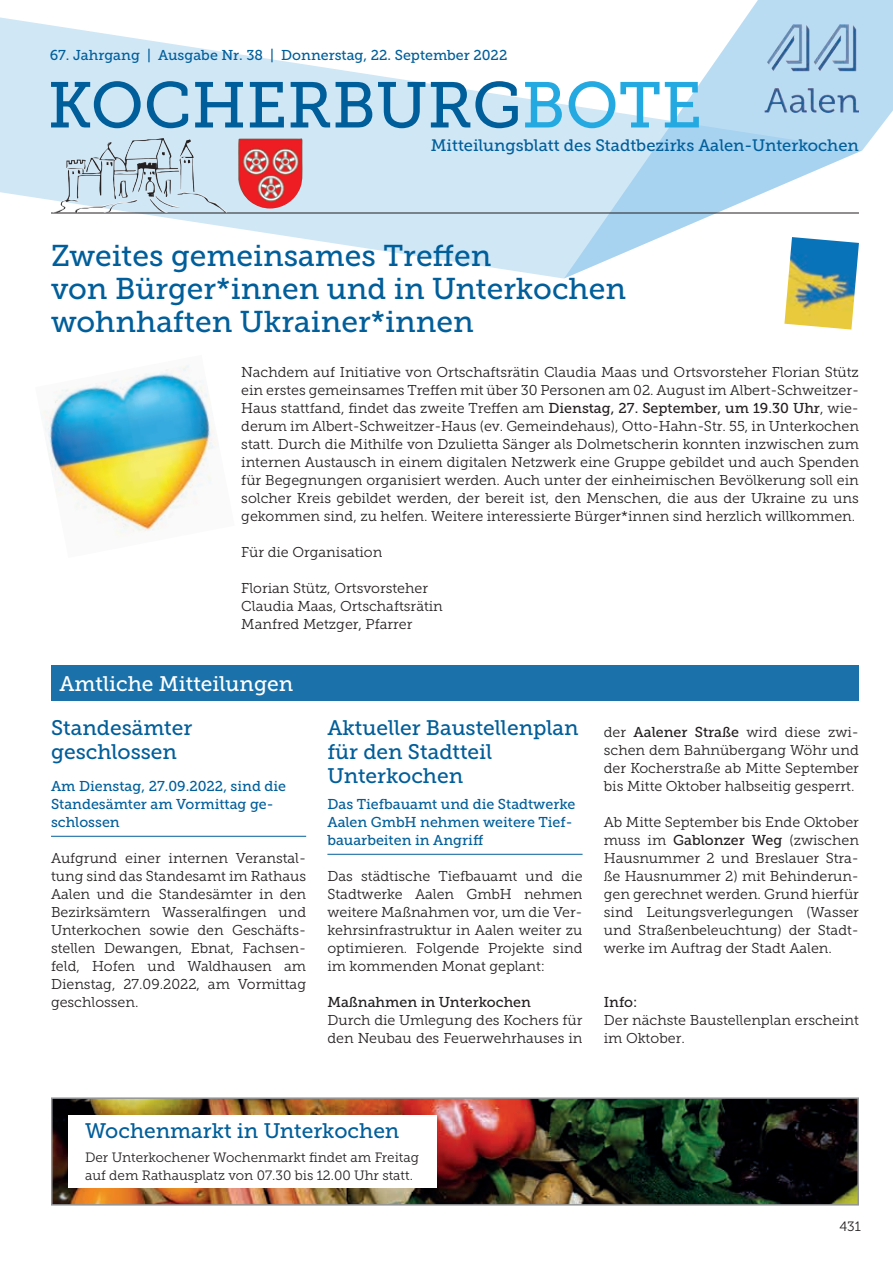
<style>
.page{position:relative;width:893px;height:1263px;background:#fff}
.page>*{position:absolute;margin:0;border:0;box-sizing:border-box;transform-origin:0 0}
.t1{font:64.5px "Museo Slab 500";color:#005e9a}
.t2{font:30px/33px "Museo Slab 500";color:#005e9a}
.t3{font:21px/24px "Museo Slab 500";color:#005e9a}
.t4{font:21px "Museo Slab 500";color:#fff}
.t5{font:16.5px "Museo Slab 500";color:#005e9a}
.t6{font:14.25px/18px "Museo Slab 300";color:#231f20;text-align:justify}
.t7{font:14.25px/18px "Museo Slab 500";color:#005e9a}
.t8{font:14.25px "Museo Slab 500";color:#231f20}
.t9{font:13.5px/18px "Museo Slab 300";color:#231f20}
.s1{color:#24aae1}
.s2{font-family:"Museo Slab 500"}
</style>
<div class="page">
<svg style="left:0;top:17px;width:564px;height:262px;fill:#d0e7f6"></svg>
<svg style="left:564px;top:0;width:329px;height:279px"></svg>
<img style="left:831px;top:24px;width:25px;height:47px">
<hr style="left:51px;top:213px;width:808px;height:1px;background:#231f20">
<img style="left:238px;top:138px;width:65px;height:70px">
<img style="left:99px;top:138px;width:87px;height:61px">
<img style="left:41px;top:365px;width:176px;height:171px">
<img style="left:784px;top:237px;width:75px;height:93px">
<div style="left:51px;top:665px;width:808px;height:36px;background:#1b72aa"></div>
<hr style="left:51px;top:836px;width:255px;height:1px;background:#005e9a">
<hr style="left:327px;top:854px;width:256px;height:1px;background:#005e9a">
<img style="left:54px;top:1100px;width:802px;height:102px">
<div style="left:51px;top:1097px;width:808px;height:108px;border:2px solid #939598"></div>
<div style="left:68px;top:1115px;width:368px;height:72px;background:#fff"></div>
<p class="t7" style="left:50px;top:46px;width:459px">67. Jahrgang | Ausgabe Nr. 38 | Donnerstag, 22. September 2022</p>
<h1 class="t1" style="left:48px;top:69px;width:656px">KOCHERBURG<span class="s1">BOTE</span></h1>
<p class="t5" style="left:431px;top:136px;width:430px">Mitteilungsblatt des Stadtbezirks Aalen-Unterkochen</p>
<h2 class="t2" style="left:51px;top:239px;width:577px">Zweites gemeinsames Treffen<br>von Bürger*innen und in Unterkochen wohnhaften Ukrainer*innen</h2>
<p class="t6" style="left:241px;top:363px;width:619px">Nachdem auf Initiative von Ortschaftsrätin Claudia Maas und Ortsvorsteher Florian Stütz ein erstes gemeinsames Treffen mit über 30 Personen am 02. August im Albert-Schweitzer-Haus stattfand, findet das zweite Treffen am <span class="s2">Dienstag, 27. September, um 19.30 Uhr</span>, wie&shy;derum im Albert-Schweitzer-Haus (ev. Gemeindehaus), Otto-Hahn-Str. 55, in Unterkochen statt. Durch die Mithilfe von Dzulietta Sänger als Dolmetscherin konnten inzwischen zum internen Austausch in einem digitalen Netzwerk eine Gruppe gebildet und auch Spenden für Begegnungen organisiert werden. Auch unter der einheimischen Bevölkerung soll ein solcher Kreis gebildet werden, der bereit ist, den Menschen, die aus der Ukraine zu uns gekommen sind, zu helfen. Weitere interessierte Bürger*innen sind herzlich willkommen.</p>
<p class="t6" style="left:241px;top:543px;width:143px">Für die Organisation</p>
<p class="t6" style="left:241px;top:579px;width:203px;text-align:left">Florian Stütz, Ortsvorsteher<br>Claudia Maas, Ortschaftsrätin<br>Manfred Metzger, Pfarrer</p>
<h3 class="t4" style="left:60px;top:672px;width:235px">Amtliche Mitteilungen</h3>
<h3 class="t3" style="left:51px;top:716px;width:143px">Standesämter geschlossen</h3>
<p class="t7" style="left:51px;top:777px;width:237px">Am Dienstag, 27.09.2022, sind die<br>Standesämter am Vormittag ge&shy;schlossen</p>
<p class="t6" style="left:51px;top:849px;width:257px">Aufgrund einer internen Veranstal&shy;tung sind das Standesamt im Rathaus Aalen und die Standesämter in den Bezirksämtern Wasseralfingen und Unterkochen sowie den Geschäfts&shy;stellen Dewangen, Ebnat, Fachsen&shy;feld, Hofen und Waldhausen am Dienstag, 27.09.2022, am Vormittag geschlossen.</p>
<h3 class="t3" style="left:327px;top:716px;width:253px">Aktueller Baustellenplan für den Stadtteil<br>Unterkochen</h3>
<p class="t7" style="left:327px;top:795px;width:250px">Das Tiefbauamt und die Stadtwerke<br>Aalen GmbH nehmen weitere Tief&shy;bauarbeiten in Angriff</p>
<p class="t6" style="left:327px;top:867px;width:257px">Das städtische Tiefbauamt und die Stadtwerke Aalen GmbH nehmen weitere Maßnahmen vor, um die Ver&shy;kehrsinfrastruktur in Aalen weiter zu optimieren. Folgende Projekte sind im kommenden Monat geplant:</p>
<p class="t8" style="left:327px;top:994px;width:205px">Maßnahmen in Unterkochen</p>
<p class="t6" style="left:327px;top:1011px;width:257px">Durch die Umlegung des Kochers für den Neubau des Feuerwehrhauses in</p>
<p class="t6" style="left:604px;top:723px;width:257px">der <span class="s2">Aalener Straße</span> wird diese zwi&shy;schen dem Bahnübergang Wöhr und der Kocherstraße ab Mitte September bis Mitte Oktober halbseitig gesperrt.</p>
<p class="t6" style="left:604px;top:813px;width:257px">Ab Mitte September bis Ende Oktober muss im <span class="s2">Gablonzer Weg</span> (zwischen Hausnummer 2 und Breslauer Stra&shy;ße Hausnummer 2) mit Behinderun&shy;gen gerechnet werden. Grund hierfür sind Leitungsverlegungen (Wasser und Straßenbeleuchtung) der Stadt&shy;werke im Auftrag der Stadt Aalen.</p>
<p class="t8" style="left:604px;top:994px;width:35px">Info:</p>
<p class="t6" style="left:604px;top:1011px;width:257px">Der nächste Baustellenplan erscheint im Oktober.</p>
<h3 class="t3" style="left:85px;top:1119px;width:316px">Wochenmarkt in Unterkochen</h3>
<p class="t9" style="left:85px;top:1149px;width:336px">Der Unterkochener Wochenmarkt findet am Freitag auf dem Rathausplatz von 07.30 bis 12.00 Uhr statt.</p>
<p class="t9" style="left:839px;top:1217px;width:23px">431</p>
</div>
